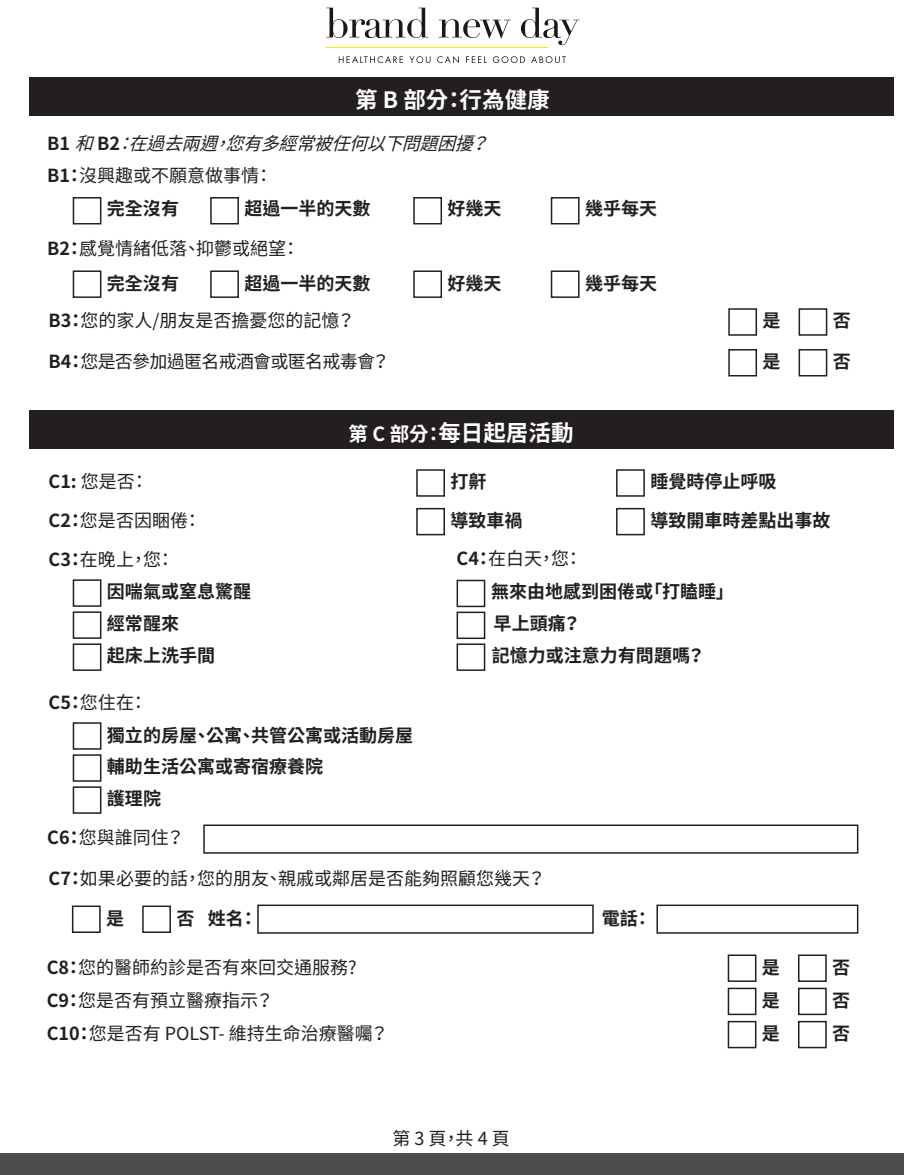
<style>
.page{position:relative;width:905px;height:1175px;background:#fff}
.page>*{position:absolute;margin:0;border:0;box-sizing:border-box;transform-origin:0 0}
.t1{font:700 22.5px "Noto Sans CJ Ktc";color:#fff}
.t2{font:18px/38.7px "Noto Sans CJ Ktc";color:#231f20}
.t3{font:700 18px/33.2px "Noto Sans CJ Ktc";color:#231f20}
.t4{font:italic 18px "Noto Sans CJ Ktc";color:#231f20}
.t5{font:18px "Noto Sans CJ Ktc";letter-spacing:-.04em;color:#231f20}
.s1{font-weight:700;font-style:normal}
.s2{font-weight:700}
.s3{font-size:19.5px}
</style>
<div class="page">
<div style="left:29px;top:78px;width:864px;height:38px;background:#231f20"></div>
<div style="left:29px;top:410px;width:864px;height:38px;background:#231f20"></div>
<svg style="left:326px;top:8px;width:102px;height:30px"></svg>
<svg style="left:439px;top:19px;width:71px;height:20px"></svg>
<svg style="left:521px;top:8px;width:58px;height:37px"></svg>
<hr style="left:325px;top:47px;width:222px;height:1px;background:#f7eb07">
<svg style="left:339px;top:56px;width:64px;height:7px"></svg>
<svg style="left:409px;top:56px;width:21px;height:7px"></svg>
<svg style="left:437px;top:56px;width:22px;height:7px"></svg>
<svg style="left:466px;top:56px;width:21px;height:7px"></svg>
<svg style="left:493px;top:56px;width:32px;height:7px"></svg>
<svg style="left:531px;top:56px;width:35px;height:7px"></svg>
<div style="left:73px;top:197px;width:28px;height:27px;border:2px solid #231f20"></div>
<div style="left:73px;top:270px;width:28px;height:28px;border:2px solid #231f20"></div>
<div style="left:413px;top:197px;width:29px;height:27px;border:2px solid #231f20"></div>
<div style="left:413px;top:270px;width:29px;height:28px;border:2px solid #231f20"></div>
<div style="left:210px;top:197px;width:29px;height:27px;border:2px solid #231f20"></div>
<div style="left:210px;top:270px;width:29px;height:28px;border:2px solid #231f20"></div>
<div style="left:550px;top:197px;width:29px;height:27px;border:2px solid #231f20"></div>
<div style="left:550px;top:270px;width:29px;height:28px;border:2px solid #231f20"></div>
<div style="left:728px;top:308px;width:29px;height:28px;border:2px solid #231f20"></div>
<div style="left:728px;top:349px;width:29px;height:27px;border:2px solid #231f20"></div>
<div style="left:72px;top:905px;width:29px;height:28px;border:2px solid #231f20"></div>
<div style="left:416px;top:469px;width:29px;height:28px;border:2px solid #231f20"></div>
<div style="left:416px;top:508px;width:29px;height:27px;border:2px solid #231f20"></div>
<div style="left:73px;top:579px;width:28px;height:28px;border:2px solid #231f20"></div>
<div style="left:73px;top:722px;width:28px;height:27px;border:2px solid #231f20"></div>
<div style="left:456px;top:579px;width:29px;height:28px;border:2px solid #231f20"></div>
<div style="left:73px;top:611px;width:28px;height:28px;border:2px solid #231f20"></div>
<div style="left:73px;top:754px;width:28px;height:27px;border:2px solid #231f20"></div>
<div style="left:456px;top:611px;width:29px;height:28px;border:2px solid #231f20"></div>
<div style="left:73px;top:643px;width:28px;height:28px;border:2px solid #231f20"></div>
<div style="left:73px;top:786px;width:28px;height:27px;border:2px solid #231f20"></div>
<div style="left:456px;top:643px;width:29px;height:28px;border:2px solid #231f20"></div>
<div style="left:798px;top:308px;width:29px;height:28px;border:2px solid #231f20"></div>
<div style="left:798px;top:349px;width:29px;height:27px;border:2px solid #231f20"></div>
<div style="left:142px;top:905px;width:29px;height:28px;border:2px solid #231f20"></div>
<div style="left:616px;top:469px;width:28px;height:28px;border:2px solid #231f20"></div>
<div style="left:616px;top:508px;width:28px;height:27px;border:2px solid #231f20"></div>
<div style="left:203px;top:824px;width:655px;height:29px;border:2px solid #231f20"></div>
<div style="left:257px;top:904px;width:336px;height:29px;border:2px solid #231f20"></div>
<div style="left:656px;top:904px;width:202px;height:29px;border:2px solid #231f20"></div>
<div style="left:727px;top:954px;width:29px;height:28px;border:2px solid #231f20"></div>
<div style="left:727px;top:987px;width:29px;height:28px;border:2px solid #231f20"></div>
<div style="left:727px;top:1020px;width:29px;height:28px;border:2px solid #231f20"></div>
<div style="left:798px;top:954px;width:28px;height:28px;border:2px solid #231f20"></div>
<div style="left:798px;top:987px;width:28px;height:28px;border:2px solid #231f20"></div>
<div style="left:798px;top:1020px;width:28px;height:28px;border:2px solid #231f20"></div>
<div style="left:1px;top:1153px;width:903px;height:21px;background:#4b4c4d"></div>
<p class="t1" style="left:355px;top:87px;width:196px">第 B 部分：行為健康</p>
<p class="t4" style="left:47px;top:133px;width:456px"><span class="s1">B 1</span> 和 <span class="s1">B 2</span> ：在過去兩週，您有多經常被任何以下問題困擾？</p>
<p class="t2" style="left:47px;top:157px;width:227px"><span class="s2">B1：</span>沒興趣或不願意做事情：</p>
<p class="t3" style="left:107px;top:192px;width:73px">完全沒有</p>
<p class="t3" style="left:244px;top:192px;width:127px">超過一半的天數</p>
<p class="t3" style="left:447px;top:192px;width:55px">好幾天</p>
<p class="t3" style="left:585px;top:192px;width:73px">幾乎每天</p>
<p class="t2" style="left:47px;top:229px;width:254px"><span class="s2">B2：</span>感覺情緒低落、抑鬱或絕望：</p>
<p class="t3" style="left:107px;top:267px;width:73px">完全沒有</p>
<p class="t3" style="left:244px;top:267px;width:127px">超過一半的天數</p>
<p class="t3" style="left:447px;top:267px;width:55px">好幾天</p>
<p class="t3" style="left:585px;top:267px;width:73px">幾乎每天</p>
<p class="t2" style="left:49px;top:302px;width:308px"><span class="s2">B3：</span>您的家人/朋友是否擔憂您的記憶？</p>
<p class="t5" style="left:49px;top:351px;width:343px"><span class="s2">B4：</span>您是否參加過匿名戒酒會或匿名戒毒會？</p>
<p class="t3" style="left:762px;top:304px;width:19px">是</p>
<p class="t3" style="left:762px;top:345px;width:19px">是</p>
<p class="t3" style="left:832px;top:304px;width:19px">否</p>
<p class="t3" style="left:832px;top:345px;width:19px">否</p>
<p class="t2" style="left:49px;top:463px;width:154px"><span class="s2">C1:</span> 您是否：<br><span class="s2">C2：</span>您是否因睏倦：<br><span class="s2">C3：</span>在晚上，您：</p>
<p class="t1" style="left:348px;top:420px;width:226px"><span class="s3">第 C 部分：</span>每日起居活動</p>
<p class="t3" style="left:450px;top:463px;width:73px;line-height:38.7px">打鼾<br>導致車禍</p>
<p class="t2" style="left:456px;top:539px;width:127px"><span class="s2">C4：</span>在白天，您：</p>
<p class="t3" style="left:650px;top:463px;width:181px;line-height:38.7px">睡覺時停止呼吸<br>導致開車時差點出事故</p>
<p class="t3" style="left:107px;top:575px;width:145px">因喘氣或窒息驚醒</p>
<p class="t3" style="left:107px;top:607px;width:73px">經常醒來</p>
<p class="t3" style="left:107px;top:639px;width:109px">起床上洗手間</p>
<p class="t2" style="left:49px;top:683px;width:100px"><span class="s2">C5：</span>您住在：</p>
<p class="t3" style="left:107px;top:719px;width:307px">獨立的房屋、公寓、共管公寓或活動房屋</p>
<p class="t3" style="left:107px;top:750px;width:217px">輔助生活公寓或寄宿療養院</p>
<p class="t3" style="left:107px;top:782px;width:55px">護理院</p>
<p class="t2" style="left:47px;top:819px;width:139px"><span class="s2">C6：</span>您與誰同住？</p>
<p class="t3" style="left:491px;top:576px;width:244px;line-height:31.8px">無來由地感到困倦或「打瞌睡」早上頭痛？<br>記憶力或注意力有問題嗎？</p>
<p class="t2" style="left:49px;top:859px;width:499px"><span class="s2">C7：</span>如果必要的話，您的朋友、親戚或鄰居是否能夠照顧您幾天？</p>
<p class="t3" style="left:208px;top:901px;width:51px">姓名：</p>
<p class="t3" style="left:602px;top:901px;width:51px">電話：</p>
<p class="t2" style="left:47px;top:950px;width:343px;line-height:33.2px"><span class="s2">C8：</span>您的醫師約診是否有來回交通服務?<br><span class="s2">C9：</span>您是否有預立醫療指示？<br><span class="s2">C10：</span>您是否有 POLST- 維持生命治療醫囑？</p>
<p class="t3" style="left:762px;top:950px;width:19px;text-align:justify">是是是</p>
<p class="t3" style="left:832px;top:950px;width:19px;text-align:justify">否否否</p>
<p class="t3" style="left:106px;top:901px;width:19px">是</p>
<p class="t3" style="left:176px;top:901px;width:19px">否</p>
<p class="t2" style="left:392px;top:1118px;width:119px">第 3 頁，共 4 頁</p>
</div>
